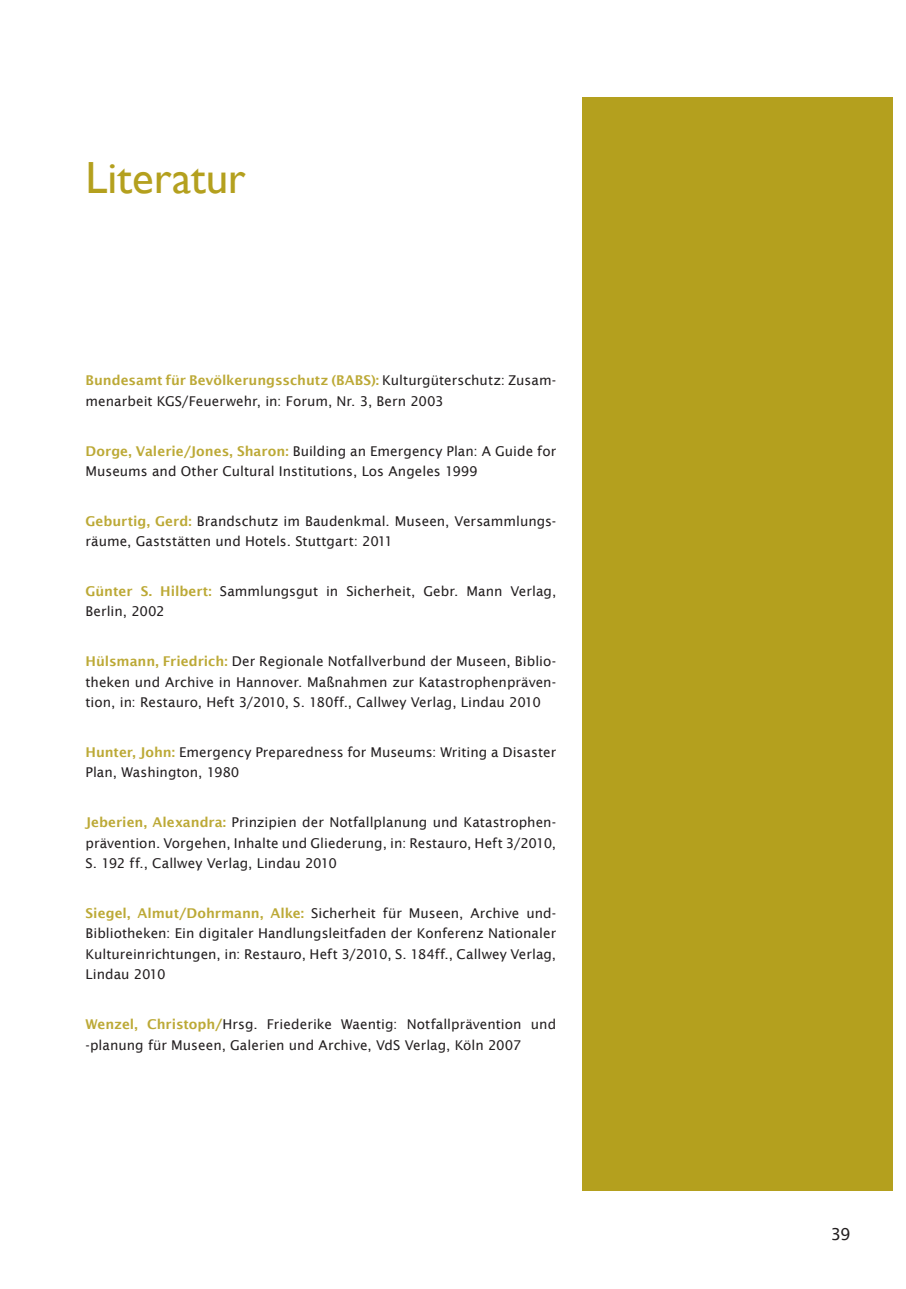
<style>
.page{position:relative;width:906px;height:1289px;background:#fff}
.page>*{position:absolute;margin:0;border:0;box-sizing:border-box;transform-origin:0 0}
.t1{font:45px "Gill Sans";color:#b4a01e}
.t2{font:16.5px "Lucida Sans";color:#231f20}
.t3{font:13.5px/20.5px "Lucida Sans";letter-spacing:.005em;color:#231f20}
.s1{font-weight:600;color:#bca936}
</style>
<div class="page">
<div style="left:583px;top:98px;width:310px;height:1093px;background:#b4a01e"></div>
<h1 class="t1" style="left:86px;top:151px;width:162px">Literatur</h1>
<p class="t3" style="left:86px;top:370px;width:472px"><span class="s1">Bundesamt für Bevölkerungsschutz (BABS):</span> Kulturgüterschutz: Zusam&shy;menarbeit KGS/Feuerwehr, in: Forum, Nr. 3, Bern 2003</p>
<p class="t3" style="left:86px;top:440px;width:472px"><span class="s1">Dorge, Valerie/Jones, Sharon:</span> Building an Emergency Plan: A Guide for<br>Museums and Other Cultural Institutions, Los Angeles 1999</p>
<p class="t3" style="left:86px;top:510px;width:472px"><span class="s1">Geburtig, Gerd:</span> Brandschutz im Baudenkmal. Museen, Versammlungs&shy;räume, Gaststätten und Hotels. Stuttgart: 2011</p>
<p class="t3" style="left:86px;top:581px;width:472px"><span class="s1">Günter S. Hilbert:</span> Sammlungsgut in Sicherheit, Gebr. Mann Verlag,<br>Berlin, 2002</p>
<p class="t3" style="left:86px;top:651px;width:472px;text-align:justify"><span class="s1">Hülsmann, Friedrich:</span> Der Regionale Notfallverbund der Museen, Biblio&shy;theken und Archive in Hannover. Maßnahmen zur Katastrophenpräven&shy;tion, in: Restauro, Heft 3/2010, S. 180ff., Callwey Verlag, Lindau 2010</p>
<p class="t3" style="left:86px;top:741px;width:472px"><span class="s1">Hunter, John:</span> Emergency Preparedness for Museums: Writing a Disaster<br>Plan, Washington, 1980</p>
<p class="t3" style="left:86px;top:812px;width:472px;text-align:justify"><span class="s1">Jeberien, Alexandra:</span> Prinzipien der Notfallplanung und Katastrophen&shy;prävention. Vorgehen, Inhalte und Gliederung, in: Restauro, Heft 3/2010, S. 192 ff., Callwey Verlag, Lindau 2010</p>
<p class="t3" style="left:86px;top:902px;width:472px;text-align:justify"><span class="s1">Siegel, Almut/Dohrmann, Alke:</span> Sicherheit für Museen, Archive und-Bibliotheken: Ein digitaler Handlungsleitfaden der Konferenz Nationaler Kultureinrichtungen, in: Restauro, Heft 3/2010, S. 184ff., Callwey Verlag, Lindau 2010</p>
<p class="t3" style="left:86px;top:1013px;width:472px"><span class="s1">Wenzel, Christoph/</span>Hrsg. Friederike Waentig: Notfallprävention und -planung für Museen, Galerien und Archive, VdS Verlag, Köln 2007</p>
<p class="t2" style="left:830px;top:1224px;width:22px">39</p>
</div>
